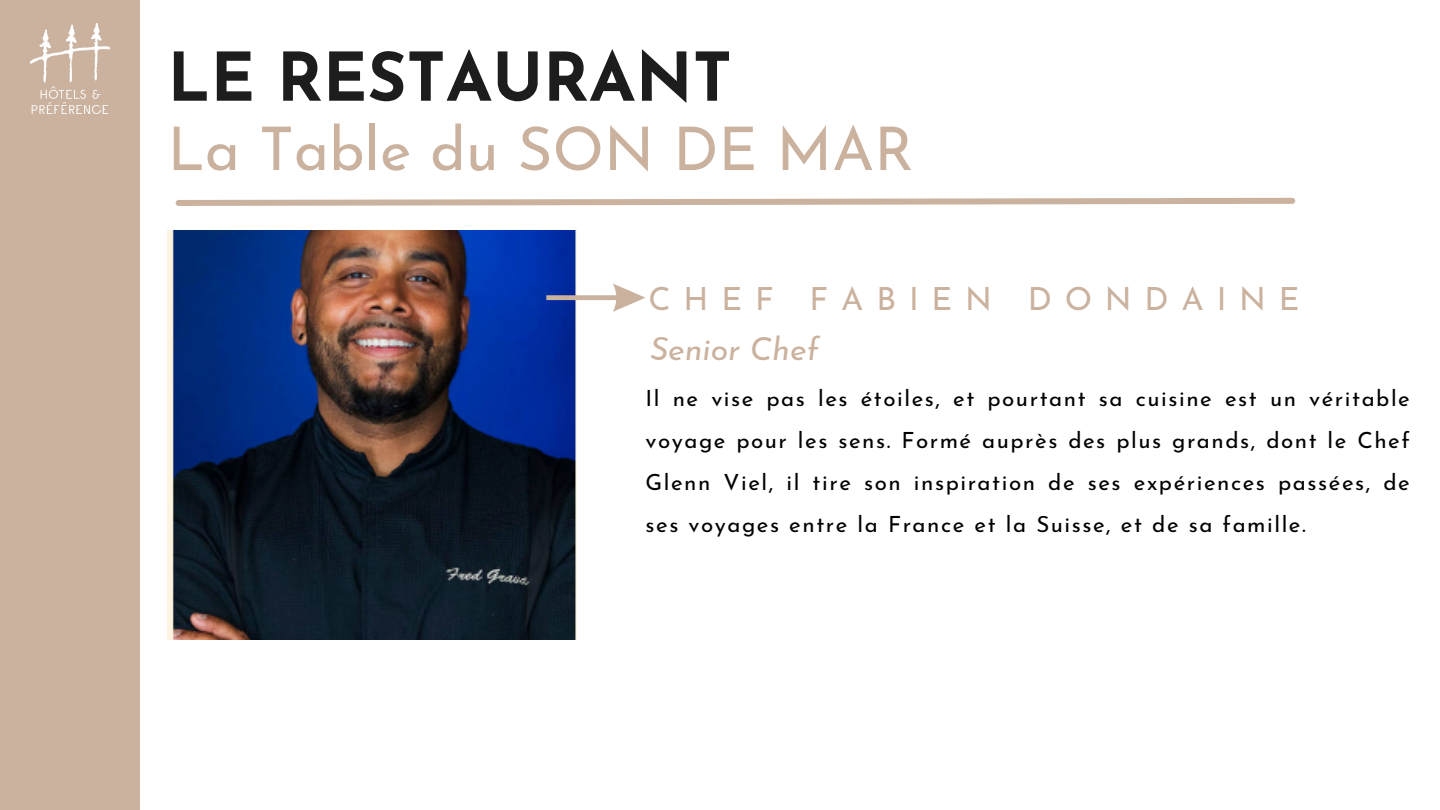
<style>
.page{position:relative;width:1440px;height:810px;background:#fff}
.page>*{position:absolute;margin:0;border:0;box-sizing:border-box;transform-origin:0 0}
.t1{font:700 67px "Josefin Sans";color:#1d1d1d}
.t2{font:60px "Josefin Sans";color:#cbb29f}
.t3{font:32px "Josefin Sans";letter-spacing:.4em;color:#cbb29f}
.t4{font:italic 32px "Josefin Sans";color:#cbb29f}
.t5{font:22.3px/42px "Josefin Sans";letter-spacing:.07em;color:#000;text-align:justify}
</style>
<div class="page">
<img style="left:168px;top:230px;width:408px;height:409px">
<div style="left:0;top:0;width:139px;height:810px;background:#cbb29f"></div>
<img style="left:30px;top:23px;width:79px;height:91px">
<svg style="left:175px;top:197px;width:1121px;height:9px"></svg>
<svg style="left:546px;top:284px;width:99px;height:28px"></svg>
<h1 class="t1" style="left:168px;top:50px;width:566px">LE RESTAURANT</h1>
<h2 class="t2" style="left:168px;top:125px;width:748px">La Table du SON DE MAR</h2>
<h3 class="t3" style="left:649px;top:286px;width:653px">CHEF FABIEN DONDAINE</h3>
<h3 class="t4" style="left:650px;top:336px;width:170px">Senior Chef</h3>
<p class="t5" style="left:646px;top:380px;width:766px">Il ne vise pas les étoiles, et pourtant sa cuisine est un véritable voyage pour les sens. Formé auprès des plus grands, dont le Chef Glenn Viel, il tire son inspiration de ses expériences passées, de ses voyages entre la France et la Suisse, et de sa famille.</p>
</div>
